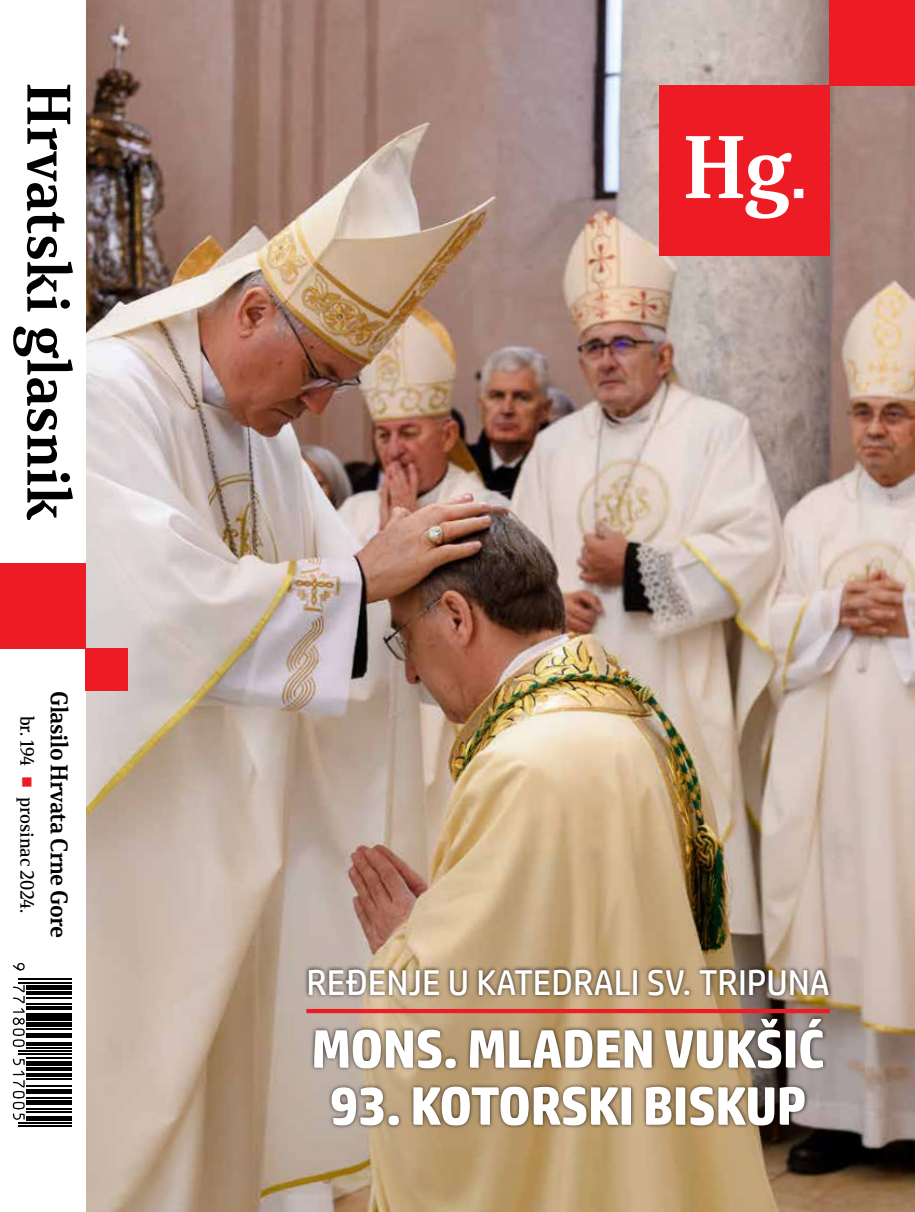
<style>
.page{position:relative;width:915px;height:1212px;background:#fff}
.page>*{position:absolute;margin:0;border:0;box-sizing:border-box;transform-origin:0 0}
.t1{font:700 82.5px "Stobi Serif";color:#fff;scale:.95 1}
.t2{font:700 57px "Stobi Serif";letter-spacing:-.01em;color:#000;scale:.95 1}
.t3{font:700 54px "HP Simplified";letter-spacing:-.015em;color:#fff}
.t4{font:36px "HP Simplified";color:#fff}
.t5{font:700 22.5px "Stobi Serif";letter-spacing:-.03em;color:#000;scale:.95 1}
.t6{font:500 18px "Stobi Serif";letter-spacing:-.01em;color:#000;scale:.95 1}
.s1{color:#ed1c24}
</style>
<div class="page">
<img style="left:85px;top:0;width:829px;height:1212px">
<div style="left:0;top:563px;width:85px;height:85px;background:#ed1c24"></div>
<div style="left:659px;top:85px;width:170px;height:170px;background:#ed1c24"></div>
<div style="left:829px;top:0;width:85px;height:85px;background:#ed1c24"></div>
<div style="left:85px;top:648px;width:43px;height:43px;background:#ed1c24"></div>
<hr style="left:19px;top:979px;width:53px;height:1px;background:#000">
<hr style="left:19px;top:982px;width:53px;height:1px;background:#000">
<hr style="left:26px;top:985px;width:46px;height:4px;background:#000">
<hr style="left:26px;top:991px;width:46px;height:3px;background:#000">
<hr style="left:26px;top:997px;width:46px;height:2px;background:#000">
<hr style="left:26px;top:1004px;width:46px;height:1px;background:#000">
<hr style="left:26px;top:1007px;width:46px;height:3px;background:#000">
<hr style="left:26px;top:1013px;width:46px;height:3px;background:#000">
<hr style="left:26px;top:1018px;width:46px;height:3px;background:#000">
<div style="left:26px;top:1022px;width:46px;height:5px;background:#000"></div>
<hr style="left:26px;top:1028px;width:46px;height:2px;background:#000">
<div style="left:26px;top:1033px;width:46px;height:5px;background:#000"></div>
<hr style="left:26px;top:1043px;width:46px;height:3px;background:#000">
<hr style="left:26px;top:1047px;width:46px;height:2px;background:#000">
<hr style="left:19px;top:1050px;width:53px;height:2px;background:#000">
<hr style="left:19px;top:1053px;width:53px;height:2px;background:#000">
<hr style="left:26px;top:1057px;width:46px;height:1px;background:#000">
<div style="left:26px;top:1061px;width:46px;height:5px;background:#000"></div>
<hr style="left:26px;top:1067px;width:46px;height:4px;background:#000">
<hr style="left:26px;top:1074px;width:46px;height:3px;background:#000">
<hr style="left:26px;top:1078px;width:46px;height:2px;background:#000">
<hr style="left:26px;top:1085px;width:46px;height:1px;background:#000">
<div style="left:26px;top:1089px;width:46px;height:5px;background:#000"></div>
<hr style="left:26px;top:1097px;width:46px;height:2px;background:#000">
<div style="left:26px;top:1100px;width:46px;height:5px;background:#000"></div>
<hr style="left:26px;top:1108px;width:46px;height:2px;background:#000">
<hr style="left:26px;top:1111px;width:46px;height:2px;background:#000">
<div style="left:26px;top:1116px;width:46px;height:5px;background:#000"></div>
<hr style="left:19px;top:1122px;width:53px;height:2px;background:#000">
<hr style="left:19px;top:1125px;width:53px;height:2px;background:#000">
<svg style="left:12px;top:962px;width:14px;height:158px"></svg>
<hr style="left:306px;top:1009px;width:523px;height:4px;background:#ed1c24">
<div style="left:304px;top:965px;width:529px;height:35px;background:#000;opacity:.75"></div>
<div style="left:309px;top:1014px;width:518px;height:116px;background:#000;opacity:.75"></div>
<p class="t2" style="left:90px;top:82px;width:463px;rotate:90deg">Hrvatski glasnik</p>
<p class="t6" style="left:39px;top:716px;width:209px;rotate:90deg">br. 194 <span class="s1">⯀</span> prosinac 2024.</p>
<p class="t5" style="left:75px;top:691px;width:261px;rotate:90deg">Glasilo Hrvata Crne Gore</p>
<p class="t1" style="left:682px;top:107px;width:117px">Hg</p>
<p class="t4" style="left:306px;top:962px;width:524px">REĐENJE U KATEDRALI SV. TRIPUNA</p>
<p class="t3" style="left:311px;top:1017px;width:515px">MONS. MLADEN VUKŠIĆ</p>
<p class="t3" style="left:329px;top:1074px;width:478px">93. KOTORSKI BISKUP</p>
</div>
